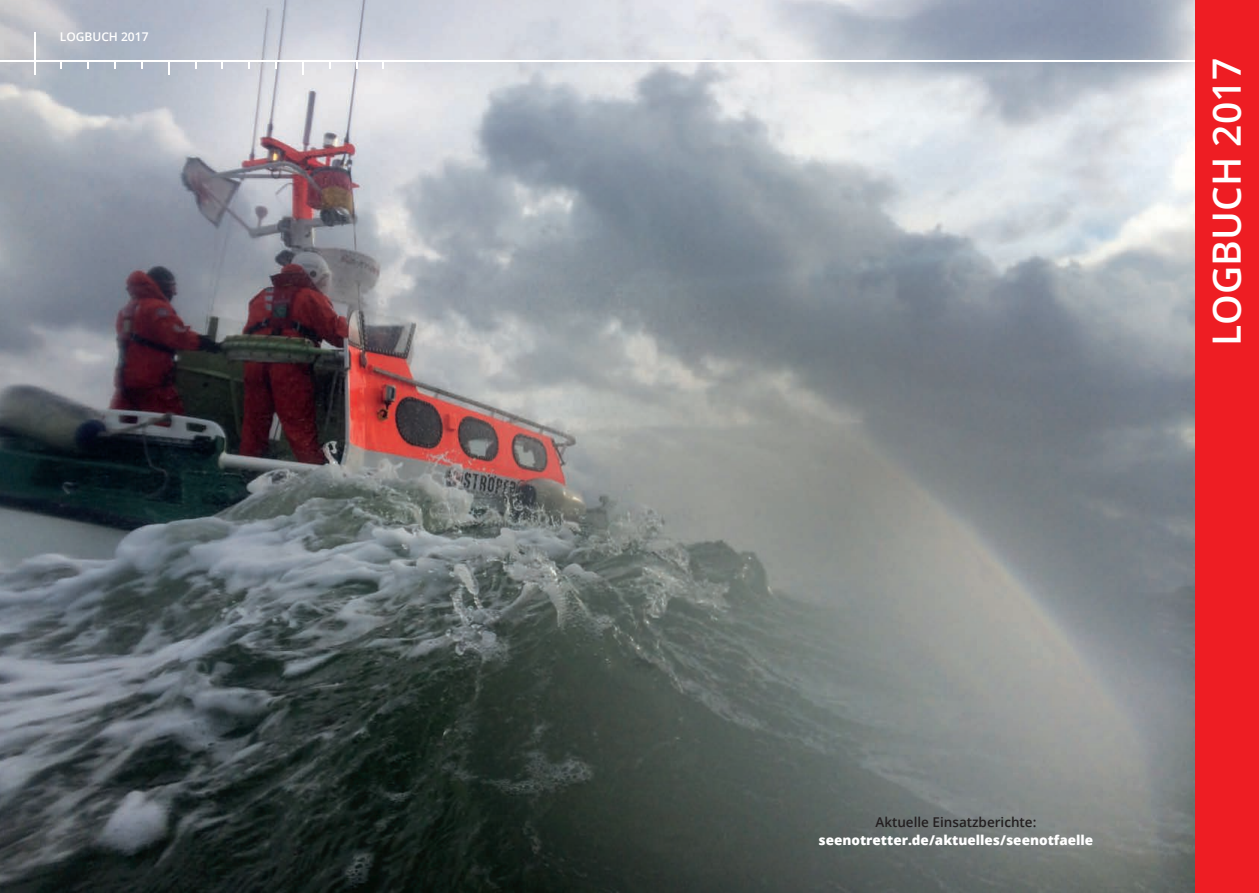
<style>
.page{position:relative;width:1259px;height:893px;background:#fff}
.page>*{position:absolute;margin:0;border:0;box-sizing:border-box;transform-origin:0 0}
.t1{font:600 39px "Open Sans";color:#fff}
.t2{font:800 13.5px "Open Sans";color:#fff}
.t3{font:600 13.5px "Open Sans";color:#231f20}
.t4{font:600 12px "Open Sans";color:#fff}
</style>
<div class="page">
<img style="left:0;top:0;width:1195px;height:893px">
<div style="left:1195px;top:0;width:64px;height:893px;background:#ee1d23"></div>
<hr style="left:34px;top:32px;width:1px;height:43px;background:#fff">
<svg style="left:168px;top:61px;width:1px;height:14px"></svg>
<svg style="left:302px;top:61px;width:1px;height:14px"></svg>
<svg style="left:275px;top:61px;width:2px;height:7px"></svg>
<hr style="left:0;top:60px;width:1194px;height:1px;background:#fff">
<p class="t4" style="left:60px;top:28px;width:90px">LOGBUCH 2017</p>
<h1 class="t1" style="left:1200px;top:346px;width:290px;rotate:-90deg">LOGBUCH 2017</h1>
<p class="t3" style="left:875px;top:813px;width:162px">Aktuelle Einsatzberichte:</p>
<p class="t2" style="left:818px;top:830px;width:276px">seenotretter.de/aktuelles/seenotfaelle</p>
</div>
